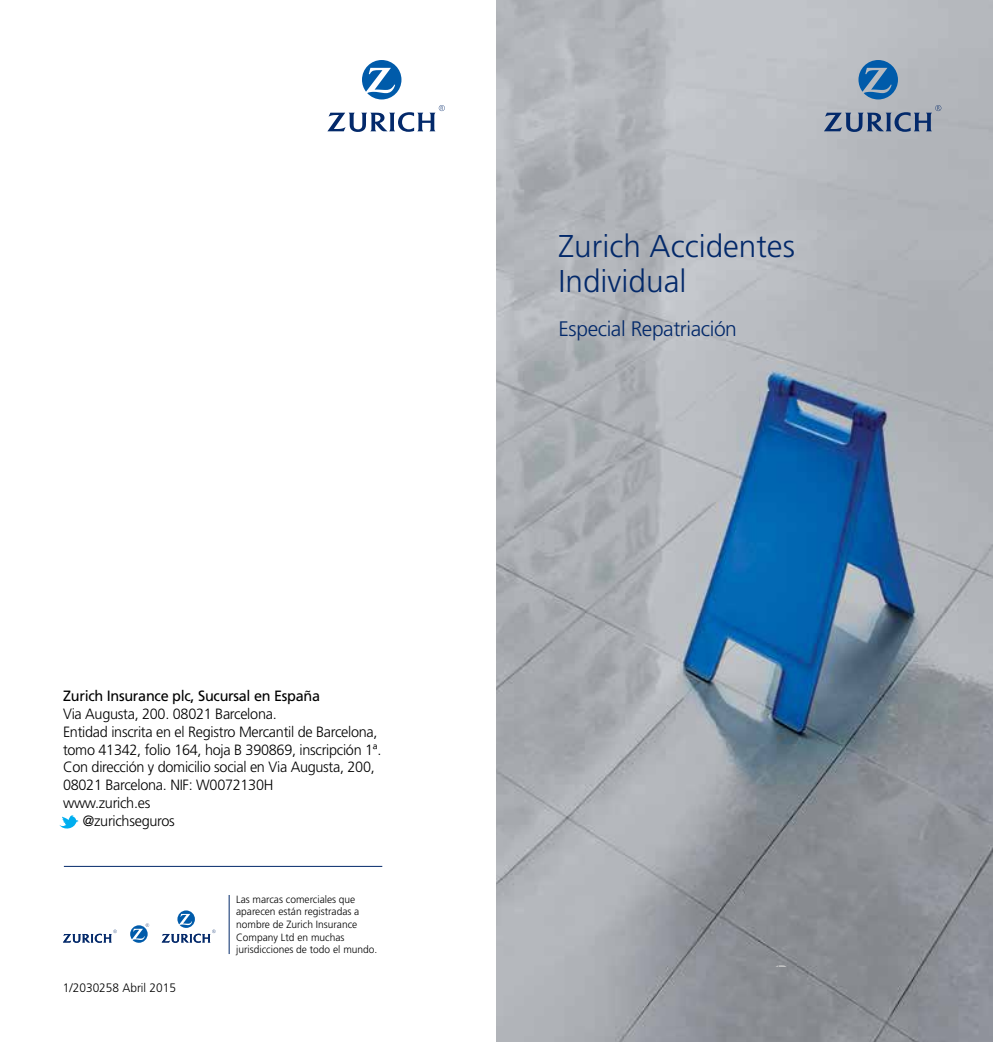
<style>
.page{position:relative;width:993px;height:1042px;background:#fff}
.page>*{position:absolute;margin:0;border:0;box-sizing:border-box;transform-origin:0 0}
.t1{font:300 31.5px/35px "Frutiger LT Std";color:#03296a}
.t2{font:300 21px "Frutiger LT Std";letter-spacing:-.02em;color:#03296a}
.t3{font:300 14.88px "Frutiger LT Std";letter-spacing:-.02em;color:#000}
.t4{font:14.88px "Frutiger LT Std";letter-spacing:-.02em;color:#000}
.t5{font:300 12.25px "Frutiger LT Std";color:#000}
.t6{font:300 10.5px/12.6px "Frutiger LT Std";color:#000}
</style>
<div class="page">
<img style="left:496px;top:0;width:496px;height:1042px">
<svg style="left:858px;top:60px;width:39px;height:39px;background:#457fb2"></svg>
<svg style="left:823px;top:105px;width:118px;height:27px;background:#8692a7"></svg>
<svg style="left:775px;top:965px;width:11px;height:2px"></svg>
<hr style="left:64px;top:866px;width:318px;height:1px;background:#03296a">
<svg style="left:63px;top:929px;width:54px;height:14px"></svg>
<svg style="left:162px;top:910px;width:53px;height:33px"></svg>
<svg style="left:130px;top:923px;width:19px;height:20px"></svg>
<hr style="left:229px;top:895px;width:1px;height:59px;background:#03296a">
<svg style="left:59px;top:815px;width:19px;height:14px"></svg>
<svg style="left:362px;top:60px;width:39px;height:39px"></svg>
<svg style="left:327px;top:105px;width:117px;height:27px"></svg>
<p class="t4" style="left:63px;top:687px;width:258px">Zurich Insurance plc, Sucursal en España</p>
<p class="t3" style="left:63px;top:705px;width:215px">Via Augusta, 200. 08021 Barcelona.</p>
<p class="t3" style="left:63px;top:723px;width:316px">Entidad inscrita en el Registro Mercantil de Barcelona,</p>
<p class="t3" style="left:63px;top:741px;width:320px">tomo 41342, folio 164, hoja B 390869, inscripción 1ª.</p>
<p class="t3" style="left:63px;top:759px;width:313px">Con dirección y domicilio social en Via Augusta, 200,</p>
<p class="t3" style="left:63px;top:777px;width:212px">08021 Barcelona. NIF: W0072130H</p>
<p class="t3" style="left:63px;top:794px;width:89px">www.zurich.es</p>
<p class="t3" style="left:83px;top:812px;width:93px">@zurichseguros</p>
<p class="t5" style="left:63px;top:981px;width:115px">1/2030258 Abril 2015</p>
<p class="t6" style="left:236px;top:893px;width:143px">Las marcas comerciales que aparecen están registradas a nombre de Zurich Insurance<br>Company Ltd en muchas jurisdicciones de todo el mundo.</p>
<h1 class="t1" style="left:558px;top:229px;width:238px">Zurich Accidentes<br>Individual</h1>
<h2 class="t2" style="left:558px;top:317px;width:180px">Especial Repatriación</h2>
</div>
